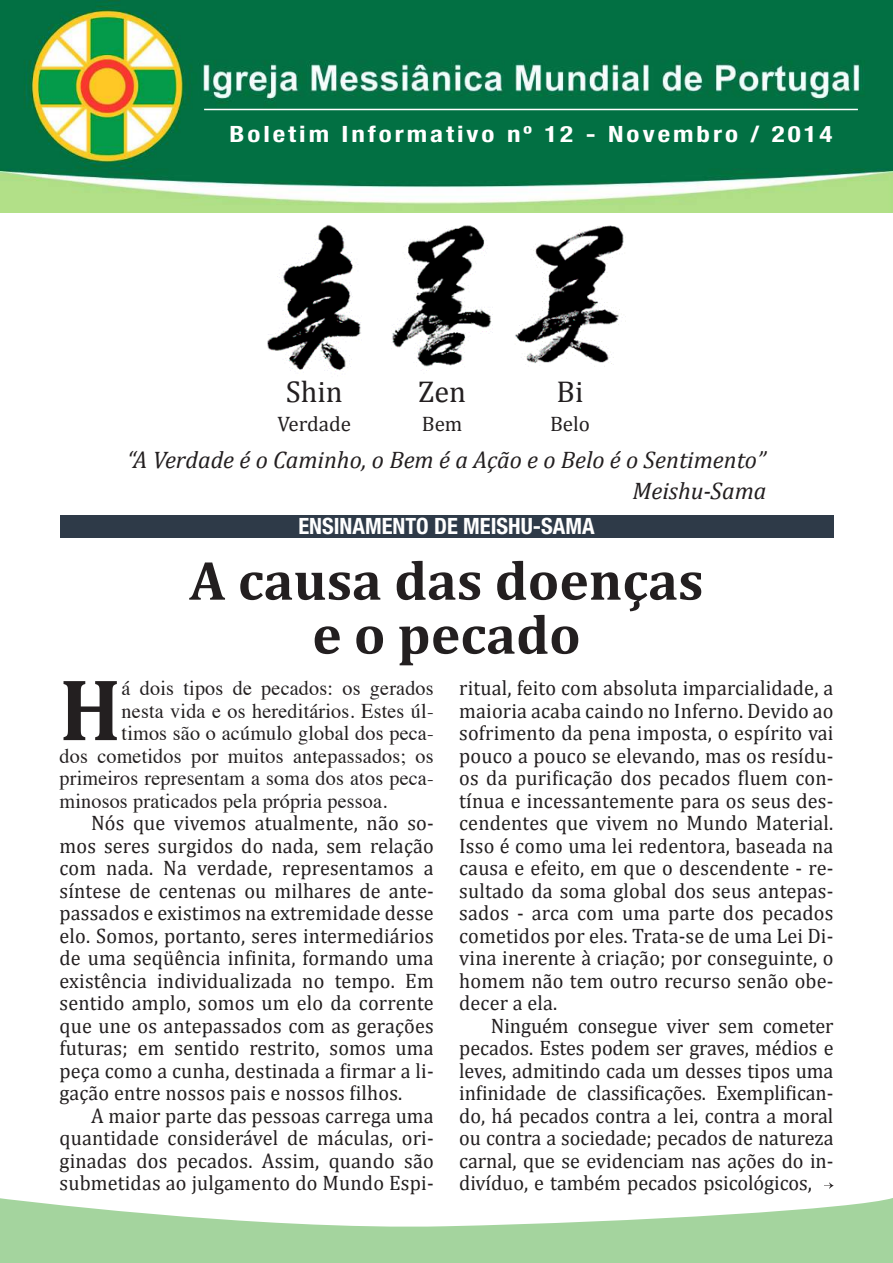
<style>
.page{position:relative;width:893px;height:1263px;background:#fff}
.page>*{position:absolute;margin:0;border:0;box-sizing:border-box;transform-origin:0 0}
.t1{font:700 88.5px "Cambria";color:#231f20;scale:.96 1}
.t2{font:700 55.5px/54px "Cambria";color:#231f20;text-align:center}
.t3{font:30.3px "Cambria";color:#231f20}
.t4{font:italic 24px "Cambria";color:#231f20}
.t5{font:700 condensed 22.5px "Helvetica Neue LT Std";letter-spacing:.11em;color:#fff;scale:1.2 1}
.t6{font:700 condensed 22.5px "Helvetica Neue LT Std";color:#fff}
.t7{font:21px/22.5px "Cambria";letter-spacing:.01em;color:#231f20;text-align:justify;scale:.96 1}
.t8{font:21px "Times";letter-spacing:.01em;color:#231f20;scale:.96 1}
.t9{font:21px "Cambria";letter-spacing:.01em;color:#231f20}
</style>
<div class="page">
<img style="left:0;top:0;width:893px;height:213px">
<svg style="left:0;top:1198px;width:893px;height:65px;fill:#a4d49e"></svg>
<hr style="left:204px;top:109px;width:654px;height:1px;background:#fff">
<div style="left:60px;top:515px;width:773px;height:23px;background:#2e3a48"></div>
<img style="left:267px;top:225px;width:94px;height:147px">
<img style="left:392px;top:225px;width:101px;height:146px">
<img style="left:515px;top:225px;width:111px;height:142px">
<svg style="left:825px;top:1182px;width:9px;height:7px"></svg>
<p class="t5" style="left:229px;top:120px;width:504px">Boletim Informativo nº 12 - Novembro / 2014</p>
<h3 class="t3" style="left:286px;top:373px;width:58px">Shin</h3>
<p class="t9" style="left:277px;top:411px;width:75px">Verdade</p>
<h3 class="t3" style="left:418px;top:373px;width:49px">Zen</h3>
<p class="t9" style="left:422px;top:411px;width:42px">Bem</p>
<h3 class="t3" style="left:557px;top:373px;width:28px">Bi</h3>
<p class="t9" style="left:550px;top:411px;width:42px">Belo</p>
<p class="t4" style="left:127px;top:445px;width:640px">“A Verdade é o Caminho, o Bem é a Ação e o Belo é o Sentimento”</p>
<p class="t6" style="left:298px;top:513px;width:298px">ENSINAMENTO DE MEISHU-SAMA</p>
<p class="t4" style="left:632px;top:476px;width:136px">Meishu-Sama</p>
<h2 class="t2" style="left:189px;top:552px;width:516px">A causa das doenças e o pecado</h2>
<h1 class="t1" style="left:60px;top:656px;width:65px">H</h1>
<p class="t8" style="left:122px;top:668px;width:327px">á dois tipos de pecados: os gerados</p>
<p class="t8" style="left:122px;top:691px;width:327px">nesta vida e os hereditários. Estes úl-</p>
<p class="t8" style="left:122px;top:713px;width:327px">timos são o acúmulo global dos peca-</p>
<p class="t8" style="left:60px;top:736px;width:391px">dos cometidos por muitos antepassados; os</p>
<p class="t8" style="left:60px;top:758px;width:391px">primeiros representam a soma dos atos peca-</p>
<p class="t8" style="left:60px;top:781px;width:343px">minosos praticados pela própria pessoa.</p>
<p class="t7" style="left:60px;top:812px;width:391px;text-indent:32px">Nós que vivemos atualmente, não so&shy;mos seres surgidos do nada, sem relação com nada. Na verdade, representamos a síntese de centenas ou milhares de ante&shy;passados e existimos na extremidade desse elo. Somos, portanto, seres intermediários de uma seqüência infinita, formando uma existência individualizada no tempo. Em sentido amplo, somos um elo da corrente que une os antepassados com as gerações futuras; em sentido restrito, somos uma peça como a cunha, destinada a firmar a li&shy;gação entre nossos pais e nossos filhos.</p>
<p class="t7" style="left:60px;top:1104px;width:391px;text-indent:32px">A maior parte das pessoas carrega uma quantidade considerável de máculas, ori&shy;ginadas dos pecados. Assim, quando são submetidas ao julgamento do Mundo Espi-</p>
<p class="t7" style="left:459px;top:677px;width:391px">ritual, feito com absoluta imparcialidade, a maioria acaba caindo no Inferno. Devido ao sofrimento da pena imposta, o espírito vai pouco a pouco se elevando, mas os resídu&shy;os da purificação dos pecados fluem con&shy;tínua e incessantemente para os seus des&shy;cendentes que vivem no Mundo Material.<br>Isso é como uma lei redentora, baseada na causa e efeito, em que o descendente - re&shy;sultado da soma global dos seus antepas&shy;sados - arca com uma parte dos pecados cometidos por eles. Trata-se de uma Lei Di&shy;vina inerente à criação; por conseguinte, o homem não tem outro recurso senão obe&shy;decer a ela.</p>
<p class="t7" style="left:459px;top:1014px;width:391px;text-indent:32px">Ninguém consegue viver sem cometer pecados. Estes podem ser graves, médios e leves, admitindo cada um desses tipos uma infinidade de classificações. Exemplifican&shy;do, há pecados contra a lei, contra a moral ou contra a sociedade; pecados de natureza carnal, que se evidenciam nas ações do in&shy;divíduo, e também pecados psicológicos,</p>
</div>
